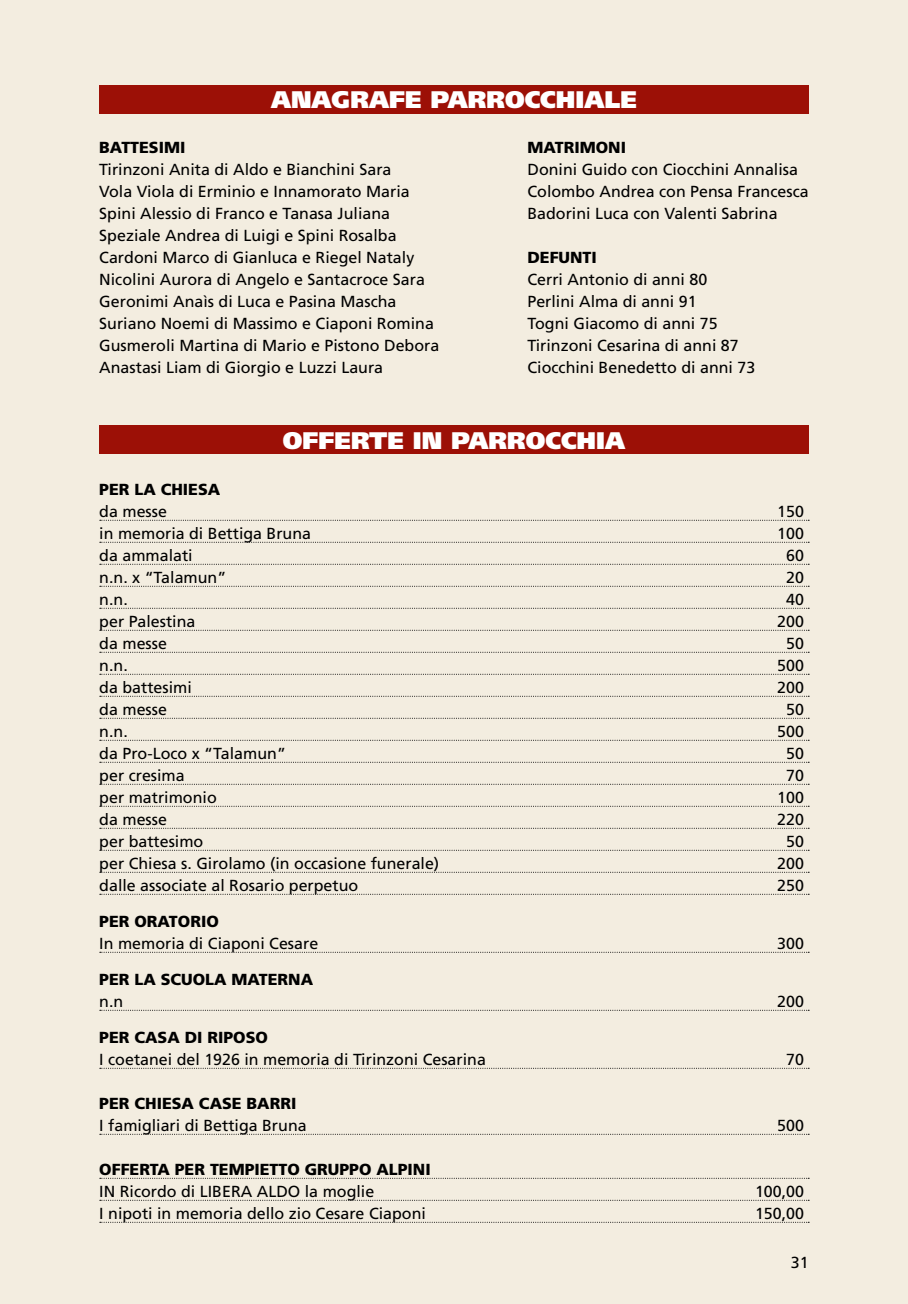
<style>
.page{position:relative;width:908px;height:1304px;background:#fff}
.page>*{position:absolute;margin:0;border:0;box-sizing:border-box;transform-origin:0 0}
.t1{font:900 24px "Frutiger";color:#fff}
.t2{font:16px/22px "Frutiger";color:#000}
.t3{font:900 16px "Frutiger";color:#000}
</style>
<div class="page">
<div style="left:0;top:0;width:907px;height:1304px;background:#f3ede0"></div>
<svg style="left:100px;top:520px;width:708px;height:1px"></svg>
<svg style="left:100px;top:542px;width:708px;height:1px"></svg>
<svg style="left:100px;top:564px;width:708px;height:1px"></svg>
<svg style="left:100px;top:586px;width:708px;height:1px"></svg>
<svg style="left:100px;top:608px;width:708px;height:1px"></svg>
<svg style="left:100px;top:630px;width:708px;height:1px"></svg>
<svg style="left:100px;top:652px;width:708px;height:1px"></svg>
<svg style="left:100px;top:674px;width:708px;height:1px"></svg>
<svg style="left:100px;top:696px;width:708px;height:1px"></svg>
<svg style="left:100px;top:718px;width:708px;height:1px"></svg>
<svg style="left:100px;top:740px;width:708px;height:1px"></svg>
<svg style="left:100px;top:762px;width:708px;height:1px"></svg>
<svg style="left:100px;top:784px;width:708px;height:1px"></svg>
<svg style="left:100px;top:806px;width:708px;height:1px"></svg>
<svg style="left:100px;top:828px;width:708px;height:1px"></svg>
<svg style="left:100px;top:850px;width:708px;height:1px"></svg>
<svg style="left:100px;top:872px;width:708px;height:1px"></svg>
<svg style="left:100px;top:894px;width:708px;height:1px"></svg>
<svg style="left:100px;top:952px;width:708px;height:1px"></svg>
<svg style="left:100px;top:1010px;width:708px;height:1px"></svg>
<svg style="left:100px;top:1068px;width:708px;height:1px"></svg>
<svg style="left:100px;top:1134px;width:708px;height:1px"></svg>
<svg style="left:100px;top:1178px;width:708px;height:1px"></svg>
<svg style="left:100px;top:1200px;width:708px;height:1px"></svg>
<svg style="left:100px;top:1222px;width:708px;height:1px"></svg>
<div style="left:99px;top:425px;width:709px;height:29px;background:#9c1006"></div>
<div style="left:99px;top:85px;width:709px;height:28px;background:#9c1006"></div>
<h1 class="t1" style="left:271px;top:85px;width:367px">ANAGRAFE PARROCC HIALE</h1>
<p class="t3" style="left:527px;top:138px;width:28px">MATRIMO</p>
<p class="t3" style="left:608px;top:138px;width:17px">NI</p>
<p class="t2" style="left:527px;top:158px;width:282px">Donini Guido con Ciocchini Annalisa<br>Colombo Andrea con Pensa Francesca<br>Badorini Luca con Valenti Sabrina</p>
<p class="t3" style="left:527px;top:248px;width:23px">DEFU</p>
<p class="t3" style="left:570px;top:248px;width:20px">NTI</p>
<p class="t2" style="left:527px;top:268px;width:229px">Cerri Antonio di anni 80<br>Perlini Alma di anni 91<br>Togni Giacomo di anni 75<br>Tirinzoni Cesarina di anni 87<br>Ciocchini Benedetto di anni 73</p>
<p class="t3" style="left:99px;top:138px;width:21px">BATTESIMI</p>
<p class="t2" style="left:99px;top:158px;width:341px">Tirinzoni Anita di Aldo e Bianchini Sara<br>Vola Viola di Erminio e I nnamorato Maria Spini Alessio di Franco e Tanasa Juliana Speziale Andrea di Luigi e Spini Rosalba Cardoni Marco di Gianluca e Riegel Nataly Nicolini Aurora di Angelo e Santacroce Sara Geronimi Anaìs di Luca e Pasina Mascha Suriano Noemi di Massimo e Ciaponi Romina Gusmeroli Martina di Mario e Pistono Debora Anastasi Liam di Giorgio e Luzzi Laura</p>
<h1 class="t1" style="left:283px;top:425px;width:343px">OFFERTE IN PARROCCHIA</h1>
<p class="t3" style="left:99px;top:480px;width:122px">PER LA CHIESA</p>
<p class="t2" style="left:99px;top:500px;width:69px">da messe</p>
<p class="t2" style="left:777px;top:500px;width:28px">150</p>
<p class="t2" style="left:99px;top:522px;width:213px">in memoria di Bettiga Bruna</p>
<p class="t2" style="left:777px;top:522px;width:28px">100</p>
<p class="t2" style="left:99px;top:544px;width:95px">da ammalati</p>
<p class="t2" style="left:785px;top:544px;width:19px">60</p>
<p class="t2" style="left:99px;top:566px;width:128px">n.n. x “Talamun”</p>
<p class="t2" style="left:785px;top:566px;width:19px">20</p>
<p class="t2" style="left:99px;top:588px;width:30px">n.n.</p>
<p class="t2" style="left:785px;top:588px;width:19px">40</p>
<p class="t2" style="left:99px;top:610px;width:98px">per Palestina</p>
<p class="t2" style="left:777px;top:610px;width:28px">200</p>
<p class="t2" style="left:99px;top:632px;width:69px">da messe</p>
<p class="t2" style="left:785px;top:632px;width:19px">50</p>
<p class="t2" style="left:99px;top:654px;width:30px">n.n.</p>
<p class="t2" style="left:777px;top:654px;width:28px">500</p>
<p class="t2" style="left:99px;top:676px;width:94px">da battesimi</p>
<p class="t2" style="left:777px;top:676px;width:28px">200</p>
<p class="t2" style="left:99px;top:698px;width:69px">da messe</p>
<p class="t2" style="left:785px;top:698px;width:19px">50</p>
<p class="t2" style="left:99px;top:720px;width:30px">n.n.</p>
<p class="t2" style="left:777px;top:720px;width:28px">500</p>
<p class="t2" style="left:99px;top:742px;width:188px">da Pro-Loco x “Talamun”</p>
<p class="t2" style="left:785px;top:742px;width:19px">50</p>
<p class="t2" style="left:99px;top:764px;width:87px">per cresima</p>
<p class="t2" style="left:785px;top:764px;width:19px">70</p>
<p class="t2" style="left:99px;top:786px;width:119px">per matrimonio</p>
<p class="t2" style="left:777px;top:786px;width:28px">100</p>
<p class="t2" style="left:99px;top:808px;width:69px">da messe</p>
<p class="t2" style="left:777px;top:808px;width:28px">220</p>
<p class="t2" style="left:99px;top:830px;width:106px">per battesimo</p>
<p class="t2" style="left:785px;top:830px;width:19px">50</p>
<p class="t2" style="left:99px;top:852px;width:341px">per Chiesa s. Girolamo (in occasione funerale)</p>
<p class="t2" style="left:777px;top:852px;width:28px">200</p>
<p class="t2" style="left:99px;top:874px;width:260px">dalle associate al Rosario perpetuo</p>
<p class="t2" style="left:777px;top:874px;width:28px">250</p>
<p class="t3" style="left:99px;top:912px;width:47px">PER ORATORIO</p>
<p class="t2" style="left:99px;top:932px;width:220px">In memoria di Ciaponi Cesare</p>
<p class="t2" style="left:777px;top:932px;width:28px">300</p>
<p class="t3" style="left:99px;top:970px;width:74px">PER LA SCUOLA</p>
<p class="t3" style="left:231px;top:970px;width:13px">MATER</p>
<p class="t3" style="left:288px;top:970px;width:24px">NA</p>
<p class="t2" style="left:99px;top:990px;width:25px">n.n</p>
<p class="t2" style="left:777px;top:990px;width:28px">200</p>
<p class="t3" style="left:99px;top:1028px;width:11px">PER</p>
<p class="t3" style="left:134px;top:1028px;width:13px">CASA</p>
<p class="t3" style="left:185px;top:1028px;width:34px">DI RIPOSO</p>
<p class="t2" style="left:99px;top:1048px;width:388px">I coetanei del 1926 in memoria di Tirinzoni Cesarina</p>
<p class="t2" style="left:785px;top:1048px;width:19px">70</p>
<p class="t3" style="left:99px;top:1094px;width:11px">PER</p>
<p class="t3" style="left:134px;top:1094px;width:11px">CHIESA</p>
<p class="t3" style="left:199px;top:1094px;width:12px">CASE</p>
<p class="t3" style="left:246px;top:1094px;width:11px">BARRI</p>
<p class="t2" style="left:99px;top:1114px;width:209px">I famigliari di Bettiga Bruna</p>
<p class="t2" style="left:777px;top:1114px;width:28px">500</p>
<p class="t3" style="left:99px;top:1160px;width:23px">OFFERTA</p>
<p class="t3" style="left:175px;top:1160px;width:11px">PER</p>
<p class="t3" style="left:210px;top:1160px;width:20px">TEMPIETTO</p>
<p class="t3" style="left:304px;top:1160px;width:24px">GRUPPO</p>
<p class="t3" style="left:376px;top:1160px;width:53px">ALPINI</p>
<p class="t2" style="left:99px;top:1180px;width:276px">IN Ricordo di LIBERA ALDO la moglie</p>
<p class="t2" style="left:754px;top:1180px;width:50px">100,00</p>
<p class="t2" style="left:99px;top:1202px;width:328px">I nipoti in memoria dello zio Cesare Ciaponi</p>
<p class="t2" style="left:754px;top:1202px;width:50px">150,00</p>
<p class="t2" style="left:790px;top:1251px;width:19px">31</p>
</div>
